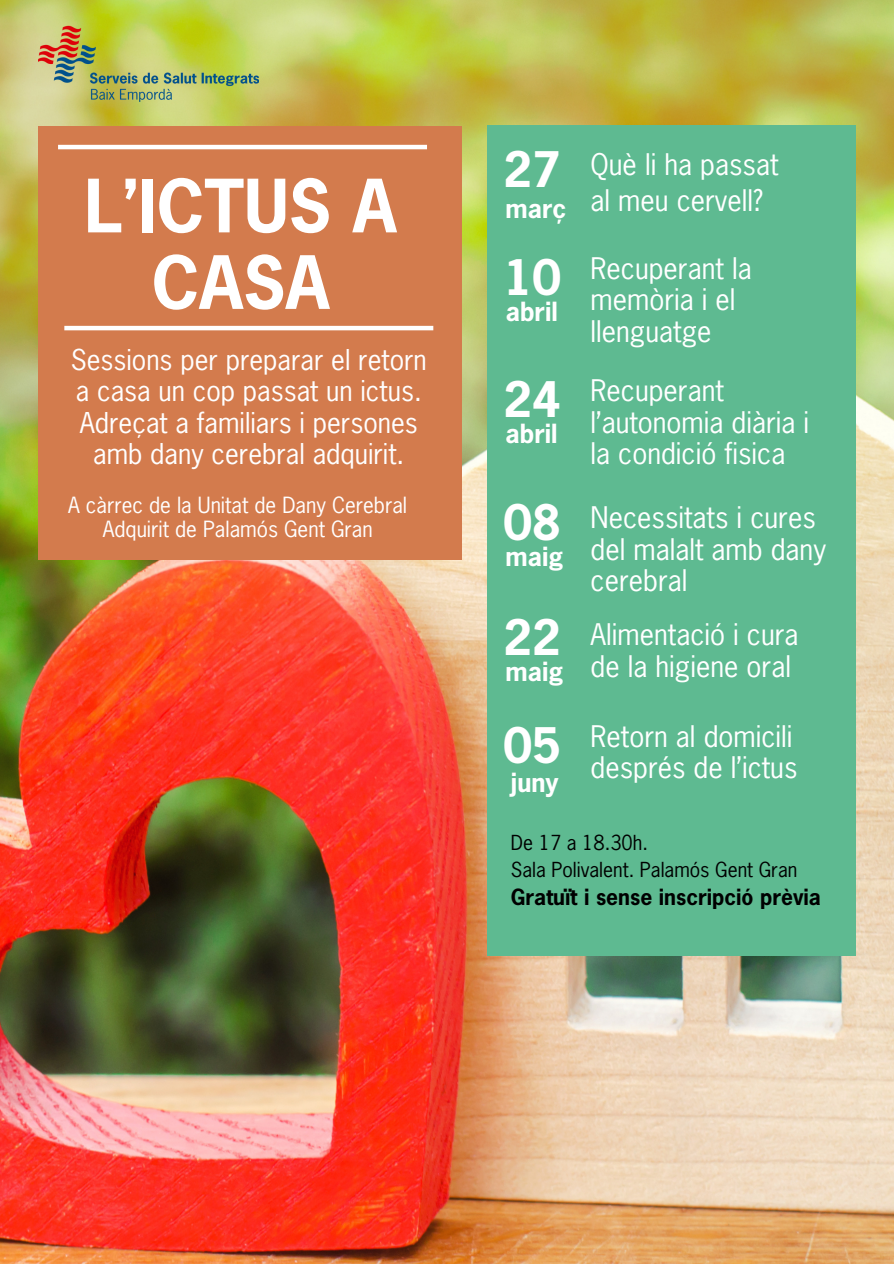
<style>
.page{position:relative;width:894px;height:1264px;background:#fff}
.page>*{position:absolute;margin:0;border:0;box-sizing:border-box;transform-origin:0 0}
.t1{font:700 69px/76.5px "News Gothic Std";color:#fff;text-align:center}
.t2{font:700 46.05px "News Gothic Std";color:#fff}
.t3{font:28.05px/31.5px "News Gothic Std";color:#fff}
.t4{font:27px/31.5px "News Gothic Std";color:#fff;text-align:center}
.t5{font:700 24.9px "News Gothic Std";color:#fff}
.t6{font:21px/24.8px "News Gothic Std";color:#fff;text-align:center}
.t7{font:700 21px "News Gothic Std";color:#000}
.t8{font:19.5px "News Gothic Std";color:#000}
</style>
<div class="page">
<img style="left:0;top:0;width:893px;height:1263px">
<div style="left:38px;top:126px;width:424px;height:433px;background:#d37b4d"></div>
<img style="left:38px;top:26px;width:220px;height:75px">
<hr style="left:64px;top:326px;width:369px;height:4px;background:#fff">
<hr style="left:58px;top:145px;width:369px;height:4px;background:#fff">
<div style="left:487px;top:126px;width:368px;height:829px;background:#5eba91"></div>
<h1 class="t1" style="left:84px;top:175px;width:313px">L’ICTUS A<br>CASA</h1>
<h2 class="t4" style="left:71px;top:346px;width:357px">Sessions per preparar el retorn a casa un cop passat un ictus.<br>Adreçat a familiars i persones amb dany cerebral adquirit.</h2>
<p class="t6" style="left:68px;top:494px;width:340px">A càrrec de la Unitat de Dany Cerebral<br>Adquirit de Palamós Gent Gran</p>
<p class="t2" style="left:503px;top:151px;width:59px">27</p>
<p class="t5" style="left:505px;top:199px;width:62px">març</p>
<h2 class="t2" style="left:503px;top:259px;width:59px">10</h2>
<p class="t5" style="left:505px;top:301px;width:53px">abril</p>
<h2 class="t2" style="left:503px;top:381px;width:59px">24</h2>
<h3 class="t5" style="left:505px;top:424px;width:53px">abril</h3>
<p class="t2" style="left:503px;top:504px;width:59px">08</p>
<h2 class="t5" style="left:505px;top:546px;width:59px">maig</h2>
<h3 class="t2" style="left:503px;top:619px;width:59px">22</h3>
<h2 class="t5" style="left:505px;top:661px;width:59px">maig</h2>
<p class="t2" style="left:503px;top:727px;width:59px">05</p>
<p class="t5" style="left:511px;top:772px;width:49px">juny</p>
<h3 class="t3" style="left:590px;top:149px;width:189px;line-height:35.7px">Què li ha passat al meu cervell?</h3>
<h3 class="t3" style="left:590px;top:255px;width:163px">Recuperant la memòria i el llenguatge</h3>
<h3 class="t3" style="left:590px;top:377px;width:220px">Recuperant l’autonomia diària i la condició fisica</h3>
<h2 class="t3" style="left:590px;top:504px;width:237px">Necessitats i cures del malalt amb dany cerebral</h2>
<p class="t3" style="left:590px;top:622px;width:209px">Alimentació i cura de la higiene oral</p>
<p class="t3" style="left:590px;top:723px;width:208px">Retorn al domicili després de l’ictus</p>
<h2 class="t8" style="left:511px;top:834px;width:138px">De 17 a 18.30h.</h2>
<p class="t8" style="left:511px;top:861px;width:288px">Sala Polivalent. Palamós Gent Gran</p>
<h3 class="t7" style="left:511px;top:888px;width:311px">Gratuït i sense inscripció prèvia</h3>
</div>
